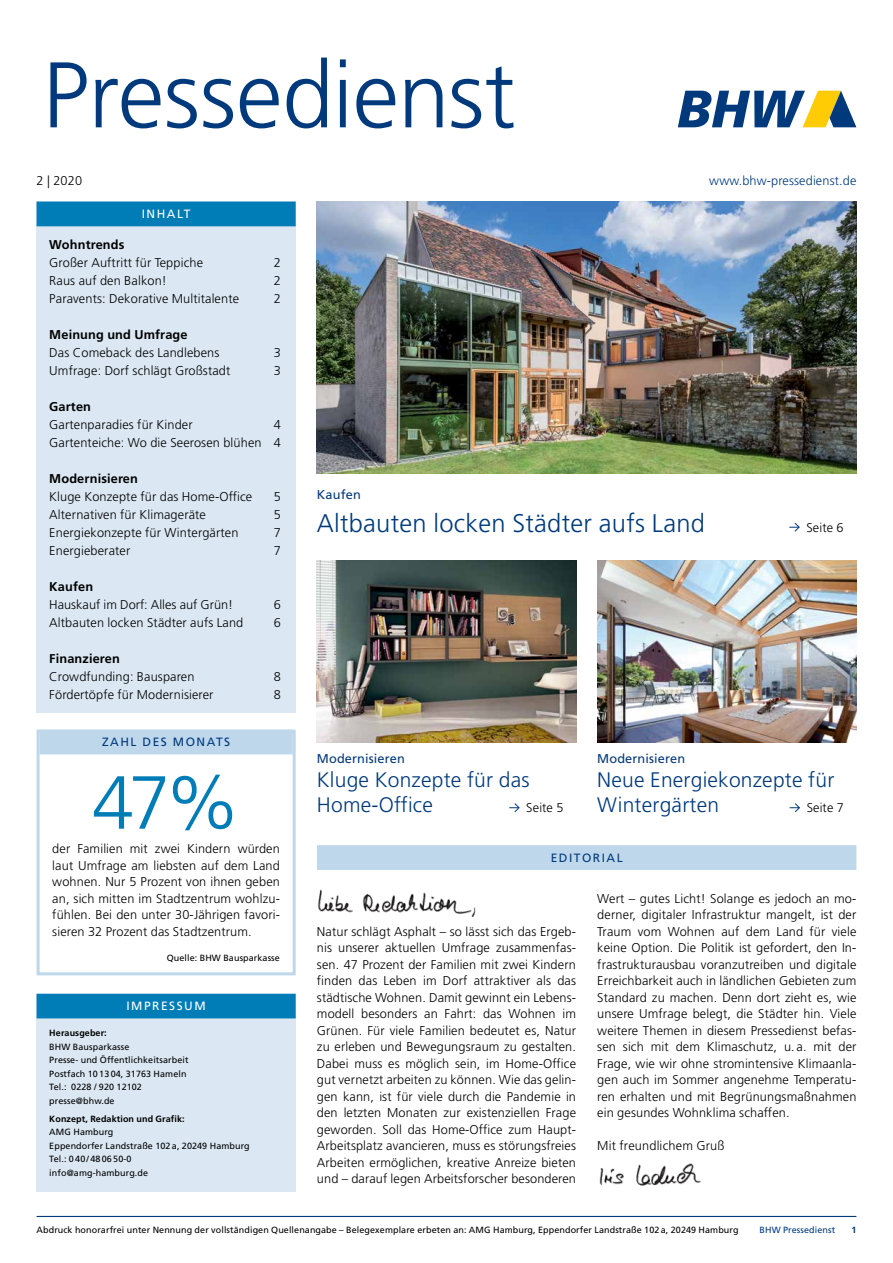
<style>
.page{position:relative;width:893px;height:1263px;background:#fff}
.page>*{position:absolute;margin:0;border:0;box-sizing:border-box;transform-origin:0 0}
.t1{font:300 93px "Frutiger LT Std";letter-spacing:-.005em;color:#003a7d}
.t2{font:300 75px "Frutiger LT Std";color:#007db7}
.t3{font:300 25.5px "Frutiger LT Std";letter-spacing:.01em;color:#003a7d}
.t4{font:300 21px/24.8px "Frutiger LT Std";letter-spacing:.01em;color:#003a7d}
.t5{font:300 12.75px/16.5px "Frutiger LT Std";letter-spacing:.01em;color:#000;text-align:justify}
.t6{font:700 12.75px "Frutiger LT Std";letter-spacing:.01em;color:#000}
.t7{font:12.75px "Frutiger LT Std";letter-spacing:.01em;color:#003a7d}
.t8{font:300 12.75px "Frutiger LT Std";letter-spacing:.01em;color:#003a7d}
.t9{font:12px "Frutiger LT Std";letter-spacing:.125em;color:#003a7d}
.t10{font:12px "Frutiger LT Std";letter-spacing:.125em;color:#fff}
.t11{font:9px/13.5px "Frutiger LT Std";letter-spacing:.01em;color:#000}
.t12{font:700 9px "Frutiger LT Std";letter-spacing:.01em;color:#000}
.t13{font:9px "Frutiger LT Std";letter-spacing:.01em;color:#003a7d}
.t14{font:700 9px "Frutiger LT Std";color:#003a7d}
</style>
<div class="page">
<div style="left:317px;top:845px;width:539px;height:25px;background:#bed7eb"></div>
<hr style="left:37px;top:1216px;width:819px;height:1px;background:#003a7d">
<svg style="left:678px;top:91px;width:178px;height:36px"></svg>
<img style="left:317px;top:889px;width:159px;height:28px">
<img style="left:599px;top:1163px;width:102px;height:23px">
<div style="left:37px;top:994px;width:259px;height:197px;background:#dbe8f3"></div>
<div style="left:37px;top:994px;width:259px;height:24px;background:#007db7"></div>
<div style="left:40px;top:730px;width:253px;height:24px;background:#bed7eb"></div>
<div style="left:37px;top:730px;width:259px;height:245px;border:3px solid #bed7eb"></div>
<div style="left:37px;top:202px;width:259px;height:511px;background:#dbe8f3"></div>
<div style="left:37px;top:202px;width:259px;height:24px;background:#007db7"></div>
<img style="left:597px;top:561px;width:259px;height:181px">
<img style="left:317px;top:561px;width:259px;height:181px">
<svg style="left:509px;top:803px;width:11px;height:10px"></svg>
<svg style="left:790px;top:803px;width:10px;height:10px"></svg>
<img style="left:317px;top:202px;width:539px;height:272px">
<svg style="left:789px;top:522px;width:11px;height:10px"></svg>
<h1 class="t1" style="left:42px;top:43px;width:474px">Pressedienst</h1>
<p class="t5" style="left:37px;top:173px;width:47px">2 | 2020</p>
<p class="t8" style="left:709px;top:173px;width:149px">www.bhw-pressedienst.de</p>
<p class="t10" style="left:142px;top:207px;width:50px">INHALT</p>
<p class="t6" style="left:49px;top:237px;width:77px">Wohntrends</p>
<p class="t5" style="left:49px;top:254px;width:155px">Großer Auftritt für Teppiche</p>
<p class="t5" style="left:274px;top:254px;width:9px">2</p>
<p class="t5" style="left:49px;top:272px;width:119px">Raus auf den Balkon!</p>
<p class="t5" style="left:274px;top:272px;width:9px">2</p>
<p class="t5" style="left:49px;top:290px;width:191px">Paravents: Dekorative Multitalente</p>
<p class="t5" style="left:274px;top:290px;width:9px">2</p>
<p class="t6" style="left:49px;top:327px;width:140px">Meinung und Umfrage</p>
<p class="t5" style="left:49px;top:344px;width:172px">Das Comeback des Landlebens</p>
<p class="t5" style="left:274px;top:344px;width:9px">3</p>
<p class="t5" style="left:49px;top:362px;width:183px">Umfrage: Dorf schlägt Großstadt</p>
<p class="t5" style="left:274px;top:362px;width:9px">3</p>
<p class="t6" style="left:49px;top:399px;width:43px">Garten</p>
<p class="t5" style="left:49px;top:416px;width:145px">Gartenparadies für Kinder</p>
<p class="t5" style="left:49px;top:416px;width:233px;line-height:18px;text-align:right">4<br>Gartenteiche: Wo die Seerosen blühen 4</p>
<p class="t6" style="left:49px;top:471px;width:90px">Modernisieren</p>
<p class="t5" style="left:49px;top:488px;width:205px">Kluge Konzepte für das Home-Office</p>
<p class="t5" style="left:274px;top:488px;width:9px">5</p>
<p class="t5" style="left:49px;top:506px;width:158px">Alternativen für Klimageräte</p>
<p class="t5" style="left:274px;top:506px;width:9px">5</p>
<p class="t5" style="left:49px;top:524px;width:191px">Energiekonzepte für Wintergärten</p>
<p class="t5" style="left:274px;top:524px;width:9px">7</p>
<p class="t5" style="left:49px;top:542px;width:82px">Energieberater</p>
<p class="t5" style="left:274px;top:542px;width:9px">7</p>
<p class="t6" style="left:49px;top:579px;width:45px">Kaufen</p>
<p class="t5" style="left:49px;top:596px;width:185px">Hauskauf im Dorf: Alles auf Grün!</p>
<p class="t5" style="left:274px;top:596px;width:9px">6</p>
<p class="t5" style="left:49px;top:614px;width:196px">Altbauten locken Städter aufs Land</p>
<p class="t5" style="left:274px;top:614px;width:9px">6</p>
<p class="t6" style="left:49px;top:651px;width:72px">Finanzieren</p>
<p class="t5" style="left:49px;top:668px;width:147px">Crowdfunding: Bausparen</p>
<p class="t5" style="left:274px;top:668px;width:9px">8</p>
<p class="t5" style="left:49px;top:686px;width:166px">Fördertöpfe für Modernisierer</p>
<p class="t5" style="left:274px;top:686px;width:9px">8</p>
<p class="t9" style="left:102px;top:735px;width:130px">ZAHL DES MONATS</p>
<h2 class="t2" style="left:92px;top:760px;width:149px">47%</h2>
<p class="t5" style="left:52px;top:857px;width:229px">laut Umfrage am liebsten auf dem Land wohnen. Nur 5 Prozent von ihnen geben an, sich mitten im Stadtzentrum wohlzu&shy;fühlen. Bei den unter 30-Jährigen favori&shy;sieren 32 Prozent das Stadtzentrum.</p>
<p class="t11" style="left:167px;top:951px;width:115px">Quelle: BHW Bausparkasse</p>
<p class="t5" style="left:52px;top:841px;width:229px">der Familien mit zwei Kindern würden</p>
<p class="t10" style="left:126px;top:999px;width:81px">IMPRESSUM</p>
<p class="t12" style="left:49px;top:1028px;width:59px">Herausgeber:</p>
<p class="t11" style="left:49px;top:1040px;width:141px">BHW Bausparkasse<br>Presse- und Öffentlichkeitsarbeit<br>Postfach 10 13 04, 31763 Hameln<br>Tel.: 0228 / 920 12102 presse@bhw.de</p>
<p class="t12" style="left:49px;top:1113px;width:137px">Konzept, Redaktion und Grafik:</p>
<p class="t11" style="left:49px;top:1125px;width:202px">AMG Hamburg<br>Eppendorfer Landstraße 102 a, 20249 Hamburg<br>Tel.: 0 40 / 48 06 50-0<br>info@amg-hamburg.de</p>
<p class="t7" style="left:317px;top:487px;width:45px">Kaufen</p>
<h3 class="t3" style="left:317px;top:508px;width:390px">Altbauten locken Städter aufs Land</h3>
<p class="t5" style="left:806px;top:519px;width:39px">Seite 6</p>
<p class="t7" style="left:317px;top:751px;width:89px">Modernisieren</p>
<h3 class="t4" style="left:317px;top:768px;width:214px">Kluge Konzepte für das<br>Home-Office</h3>
<p class="t5" style="left:526px;top:800px;width:39px">Seite 5</p>
<p class="t7" style="left:597px;top:751px;width:89px">Modernisieren</p>
<h3 class="t4" style="left:597px;top:768px;width:239px">Neue Energiekonzepte für<br>Wintergärten</h3>
<p class="t5" style="left:807px;top:800px;width:39px">Seite 7</p>
<p class="t9" style="left:551px;top:850px;width:74px">EDITORIAL</p>
<p class="t5" style="left:317px;top:923px;width:261px">Natur schlägt Asphalt – so lässt sich das Ergeb&shy;nis unserer aktuellen Umfrage zusammenfas&shy;sen. 47 Prozent der Familien mit zwei Kindern finden das Leben im Dorf attraktiver als das städtische Wohnen. Damit gewinnt ein Lebens&shy;modell besonders an Fahrt: das Wohnen im Grünen. Für viele Familien bedeutet es, Natur zu erleben und Bewegungsraum zu gestalten.<br>Dabei muss es möglich sein, im Home-Office gut vernetzt arbeiten zu können. Wie das gelin&shy;gen kann, ist für viele durch die Pandemie in den letzten Monaten zur existenziellen Frage geworden. Soll das Home-Office zum Haupt-Arbeitsplatz avancieren, muss es störungsfreies Arbeiten ermöglichen, kreative Anreize bieten und – darauf legen Arbeitsforscher besonderen</p>
<p class="t5" style="left:597px;top:890px;width:261px">Wert – gutes Licht! Solange es jedoch an mo&shy;derner, digitaler Infrastruktur mangelt, ist der Traum vom Wohnen auf dem Land für viele keine Option. Die Politik ist gefordert, den In&shy;frastrukturausbau voranzutreiben und digitale Erreichbarkeit auch in ländlichen Gebieten zum Standard zu machen. Denn dort zieht es, wie unsere Umfrage belegt, die Städter hin. Viele weitere Themen in diesem Pressedienst befas&shy;sen sich mit dem Klimaschutz, u. a. mit der Frage, wie wir ohne stromintensive Klimaanla&shy;gen auch im Sommer angenehme Temperatu&shy;ren erhalten und mit Begrünungsmaßnahmen ein gesundes Wohnklima schaffen.</p>
<p class="t5" style="left:597px;top:1138px;width:129px">Mit freundlichem Gruß</p>
<p class="t11" style="left:37px;top:1223px;width:704px">Abdruck honorarfrei unter Nennung der vollständigen Quellenangabe – Belegexemplare erbeten an: AMG Hamburg, Eppendorfer Landstraße 102 a, 20249 Hamburg</p>
<p class="t13" style="left:759px;top:1224px;width:77px">BHW Pressedienst</p>
<p class="t14" style="left:851px;top:1224px;width:7px">1</p>
</div>
